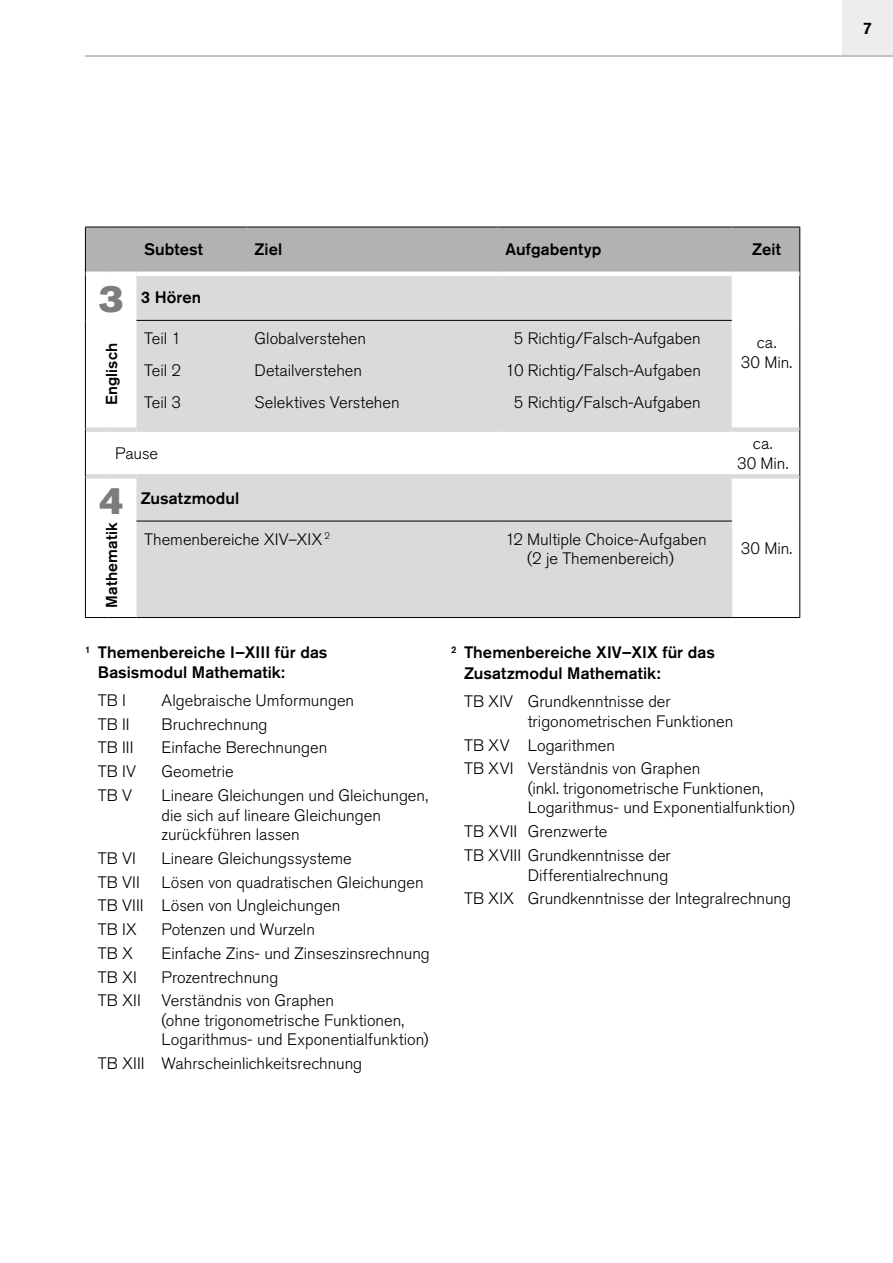
<style>
.page{position:relative;width:893px;height:1263px;background:#fff}
.page>*{position:absolute;margin:0;border:0;box-sizing:border-box;transform-origin:0 0}
.t1{font:37.5px "Akzidenz Grotesk Pro Super";color:#7c7c7c}
.t2{font:300 16.5px/19.5px "Akzidenz Grotesk Pro";color:#000}
.t3{font:500 16.5px/19.5px "Akzidenz Grotesk Pro";letter-spacing:.005em;color:#000}
.t4{font:500 15.75px "Akzidenz Grotesk Pro";letter-spacing:.005em;color:#000}
</style>
<div class="page">
<div style="left:842px;top:0;width:51px;height:55px;background:#ededed"></div>
<hr style="left:85px;top:55px;width:808px;height:2px;background:#b3b2b2">
<svg style="left:85px;top:227px;width:715px;height:391px"></svg>
<hr style="left:136px;top:227px;width:111px;height:1px;background:#000">
<hr style="left:247px;top:227px;width:251px;height:1px;background:#000">
<hr style="left:498px;top:227px;width:234px;height:1px;background:#000">
<hr style="left:732px;top:227px;width:68px;height:1px;background:#000">
<hr style="left:799px;top:227px;width:1px;height:47px;background:#000">
<hr style="left:247px;top:227px;width:1px;height:45px;background:#b3b2b2">
<hr style="left:497px;top:227px;width:1px;height:45px;background:#b3b2b2">
<hr style="left:731px;top:227px;width:1px;height:45px;background:#b3b2b2">
<hr style="left:85px;top:227px;width:1px;height:47px;background:#000">
<hr style="left:85px;top:430px;width:1px;height:46px;background:#000">
<hr style="left:136px;top:617px;width:111px;height:1px;background:#000">
<hr style="left:247px;top:617px;width:251px;height:1px;background:#000">
<hr style="left:498px;top:617px;width:234px;height:1px;background:#000">
<hr style="left:86px;top:272px;width:22px;height:4px;background:#fff">
<hr style="left:108px;top:272px;width:28px;height:4px;background:#fff">
<hr style="left:136px;top:272px;width:111px;height:4px;background:#fff">
<hr style="left:247px;top:272px;width:251px;height:4px;background:#fff">
<hr style="left:498px;top:272px;width:234px;height:4px;background:#fff">
<hr style="left:732px;top:272px;width:67px;height:4px;background:#fff">
<p class="t3" style="left:863px;top:18px;width:11px">7</p>
<p class="t3" style="left:144px;top:239px;width:60px">Subtest</p>
<p class="t3" style="left:255px;top:239px;width:29px">Ziel</p>
<p class="t3" style="left:506px;top:239px;width:97px">Aufgabentyp</p>
<p class="t3" style="left:752px;top:239px;width:30px">Zeit</p>
<h1 class="t1" style="left:99px;top:275px;width:26px">3</h1>
<p class="t3" style="left:141px;top:288px;width:62px">3 Hören</p>
<p class="t4" style="left:101px;top:405px;width:63px;rotate:-90deg">Englisch</p>
<p class="t2" style="left:144px;top:322px;width:38px;line-height:32.2px;text-align:justify">Teil 1<br>Teil 2<br>Teil 3</p>
<p class="t2" style="left:255px;top:322px;width:147px;line-height:32.2px">Globalverstehen<br>Detailverstehen<br>Selektives Verstehen</p>
<p class="t2" style="left:506px;top:322px;width:197px;line-height:32.2px;text-align:center">5 Richtig/Falsch-Aufgaben<br>10 Richtig/Falsch-Aufgaben<br>5 Richtig/Falsch-Aufgaben</p>
<p class="t2" style="left:115px;top:444px;width:44px">Pause</p>
<p class="t2" style="left:737px;top:434px;width:53px;text-align:center">ca.<br>30 Min.</p>
<h1 class="t1" style="left:99px;top:476px;width:26px">4</h1>
<p class="t3" style="left:141px;top:488px;width:100px">Zusatzmodul</p>
<p class="t2" style="left:741px;top:539px;width:53px">30 Min.</p>
<p class="t2" style="left:741px;top:333px;width:53px;text-align:center">ca.<br>30 Min.</p>
<p class="t4" style="left:101px;top:608px;width:87px;rotate:-90deg">Mathematik</p>
<p class="t2" style="left:144px;top:529px;width:187px">Themenbereiche XIV–XIX <sup>2</sup></p>
<p class="t2" style="left:527px;top:529px;width:181px;text-indent:-22px">12 Multiple Choice-Aufgaben (2 je Themenbereich)</p>
<p class="t3" style="left:98px;top:643px;width:231px;text-indent:-13px"><sup>1</sup> Themenbereiche I–XIII für das<br>Basismodul Mathematik:</p>
<p class="t2" style="left:98px;top:690px;width:30px">TB I</p>
<p class="t2" style="left:162px;top:690px;width:194px">Algebraische Umformungen</p>
<p class="t2" style="left:98px;top:714px;width:33px">TB II</p>
<p class="t2" style="left:162px;top:714px;width:107px">Bruchrechnung</p>
<p class="t2" style="left:98px;top:738px;width:37px">TB III</p>
<p class="t2" style="left:162px;top:738px;width:167px">Einfache Berechnungen</p>
<p class="t2" style="left:98px;top:762px;width:40px">TB IV</p>
<p class="t2" style="left:162px;top:762px;width:74px">Geometrie</p>
<p class="t2" style="left:98px;top:785px;width:36px">TB V</p>
<p class="t2" style="left:162px;top:785px;width:268px">Lineare Gleichungen und Gleichungen, die sich auf lineare Gleichungen zurückführen lassen</p>
<p class="t2" style="left:98px;top:848px;width:40px">TB VI</p>
<p class="t2" style="left:162px;top:848px;width:192px">Lineare Gleichungssysteme</p>
<p class="t2" style="left:98px;top:872px;width:44px">TB VII</p>
<p class="t2" style="left:98px;top:870px;width:327px;line-height:23.7px;text-indent:64px">Lösen von quadratischen Gleichungen<br>TB VIII Lösen von Ungleichungen<br>TB IX</p>
<p class="t2" style="left:162px;top:919px;width:155px">Potenzen und Wurzeln</p>
<p class="t2" style="left:98px;top:943px;width:37px">TB X</p>
<p class="t2" style="left:162px;top:943px;width:270px">Einfache Zins- und Zinseszinsrechnung</p>
<p class="t2" style="left:98px;top:967px;width:41px">TB XI</p>
<p class="t2" style="left:162px;top:967px;width:118px">Prozentrechnung</p>
<p class="t2" style="left:98px;top:991px;width:44px">TB XII</p>
<p class="t2" style="left:162px;top:991px;width:269px">Verständnis von Graphen<br>(ohne trigonometrische Funktionen,<br>Logarithmus- und Exponentialfunktion)</p>
<p class="t2" style="left:98px;top:1053px;width:266px">TB XIII Wahrscheinlichkeitsrechnung</p>
<p class="t3" style="left:464px;top:642px;width:253px;line-height:21px;text-indent:-13px"><sup>2</sup> Themenbereiche XIV–XIX für das<br>Zusatzmodul Mathematik:</p>
<p class="t2" style="left:528px;top:692px;width:207px;text-indent:-64px">TB XIV Grundkenntnisse der trigonometrischen Funktionen</p>
<p class="t2" style="left:464px;top:733px;width:238px;line-height:23.7px">TB XV Logarithmen<br>TB XVI Verständnis von Graphen</p>
<p class="t2" style="left:528px;top:778px;width:269px">(inkl. trigonometrische Funktionen,<br>Logarithmus- und Exponentialfunktion)</p>
<p class="t2" style="left:464px;top:820px;width:208px;line-height:23.7px">TB XVII Grenzwerte<br>TB XVIII Grundkenntnisse der</p>
<p class="t2" style="left:464px;top:863px;width:329px;line-height:23.7px;text-indent:64px">Differentialrechnung<br>TB XIX Grundkenntnisse der Integralrechnung</p>
</div>
